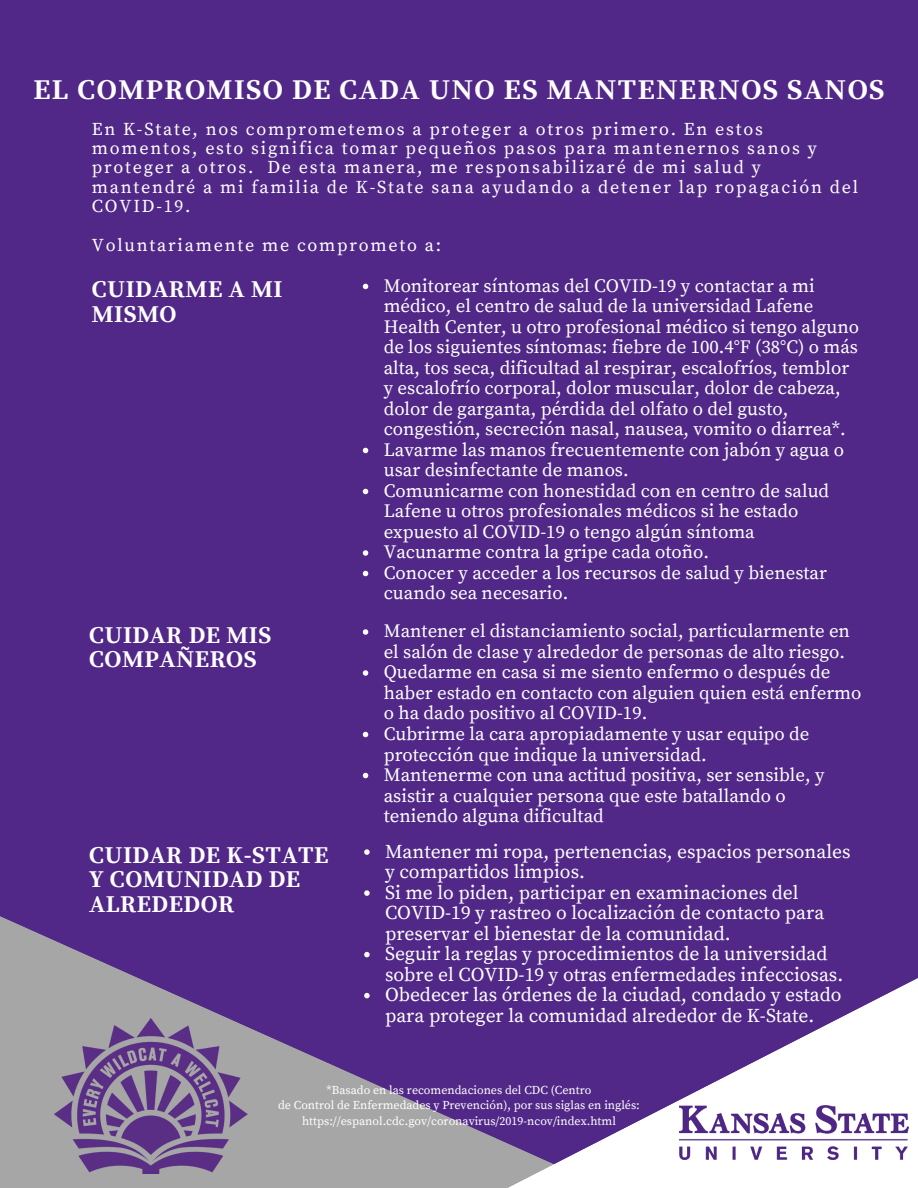
<style>
.page{position:relative;width:918px;height:1188px;background:#512888}
.page>*{position:absolute;margin:0;border:0;box-sizing:border-box;transform-origin:0 0}
.t1{font:700 28.5px "Source Serif Pro";letter-spacing:.05em;color:#fff}
.t2{font:700 24px/24.6px "Source Serif Pro";letter-spacing:.02em;color:#fff}
.t3{font:19.5px/20.5px "Source Serif Pro";color:#fff}
.t4{font:18.75px/20.5px "Source Serif Pro";color:#fff}
.t5{font:18px/19.5px "Source Serif Pro";letter-spacing:.1em;color:#fff}
.t6{font:12px/15.8px "Source Serif Pro";color:#fff;text-align:center}
</style>
<div class="page">
<svg style="left:0;top:916px;width:280px;height:272px;fill:#a6a6a6"></svg>
<svg style="left:280px;top:951px;width:638px;height:237px"></svg>
<img style="left:680px;top:1106px;width:228px;height:54px">
<img style="left:55px;top:1018px;width:192px;height:156px">
<svg style="left:363px;top:284px;width:5px;height:5px"></svg>
<svg style="left:363px;top:448px;width:5px;height:5px"></svg>
<svg style="left:363px;top:489px;width:5px;height:5px"></svg>
<svg style="left:363px;top:550px;width:5px;height:6px"></svg>
<svg style="left:363px;top:571px;width:5px;height:5px"></svg>
<svg style="left:363px;top:629px;width:5px;height:6px"></svg>
<svg style="left:363px;top:670px;width:5px;height:6px"></svg>
<svg style="left:363px;top:732px;width:5px;height:5px"></svg>
<svg style="left:363px;top:773px;width:5px;height:5px"></svg>
<svg style="left:364px;top:849px;width:6px;height:6px"></svg>
<svg style="left:364px;top:890px;width:6px;height:6px"></svg>
<svg style="left:364px;top:952px;width:6px;height:5px"></svg>
<svg style="left:364px;top:993px;width:6px;height:5px"></svg>
<h1 class="t1" style="left:34px;top:73px;width:852px">EL COMPROMISO DE CADA UNO ES MANTENERNOS SANOS</h1>
<p class="t5" style="left:92px;top:120px;width:768px">En K-State, nos comprometemos a proteger a otros primero. En estos momentos, esto significa tomar pequeños pasos para mantenernos sanos y proteger a otros. De esta manera, me responsabilizaré de mi salud y mantendré a mi familia de K-State sana ayudando a detener lap ropagación del COVID-19.</p>
<p class="t5" style="left:92px;top:236px;width:351px">Voluntariamente me comprometo a:</p>
<p class="t2" style="left:92px;top:278px;width:192px">CUIDARME A MI<br>MISMO</p>
<p class="t4" style="left:384px;top:276px;width:477px">Monitorear síntomas del COVID-19 y contactar a mi médico, el centro de salud de la universidad Lafene Health Center, u otro profesional médico si tengo alguno de los siguientes síntomas: fiebre de 100.4°F (38°C) o más alta, tos seca, dificultad al respirar, escalofríos, temblor y escalofrío corporal, dolor muscular, dolor de cabeza, dolor de garganta, pérdida del olfato o del gusto, congestión, secreción nasal, nausea, vomito o diarrea*.<br>Lavarme las manos frecuentemente con jabón y agua o usar desinfectante de manos.<br>Comunicarme con honestidad con en centro de salud Lafene u otros profesionales médicos si he estado expuesto al COVID-19 o tengo algún síntoma<br>Vacunarme contra la gripe cada otoño.<br>Conocer y acceder a los recursos de salud y bienestar cuando sea necesario.</p>
<p class="t2" style="left:89px;top:623px;width:184px">CUIDAR DE MIS<br>COMPAÑEROS</p>
<p class="t4" style="left:384px;top:622px;width:479px">Mantener el distanciamiento social, particularmente en el salón de clase y alrededor de personas de alto riesgo.<br>Quedarme en casa si me siento enfermo o después de haber estado en contacto con alguien quien está enfermo o ha dado positivo al COVID-19.<br>Cubrirme la cara apropiadamente y usar equipo de protección que indique la universidad.<br>Mantenerme con una actitud positiva, ser sensible, y asistir a cualquier persona que este batallando o teniendo alguna dificultad</p>
<p class="t2" style="left:89px;top:843px;width:241px">CUIDAR DE K-STATE<br>Y COMUNIDAD DE<br>ALREDEDOR</p>
<p class="t3" style="left:385px;top:842px;width:467px">Mantener mi ropa, pertenencias, espacios personales y compartidos limpios.<br>Si me lo piden, participar en examinaciones del COVID-19 y rastreo o localización de contacto para preservar el bienestar de la comunidad.<br>Seguir la reglas y procedimientos de la universidad sobre el COVID-19 y otras enfermedades infecciosas.<br>Obedecer las órdenes de la ciudad, condado y estado para proteger la comunidad alrededor de K-State.</p>
<p class="t6" style="left:278px;top:1082px;width:363px">*Basado en las recomendaciones del CDC (Centro<br>de Control de Enfermedades y Prevención), por sus siglas en inglés: https://espanol.cdc.gov/coronavirus/2019-ncov/index.html</p>
</div>
